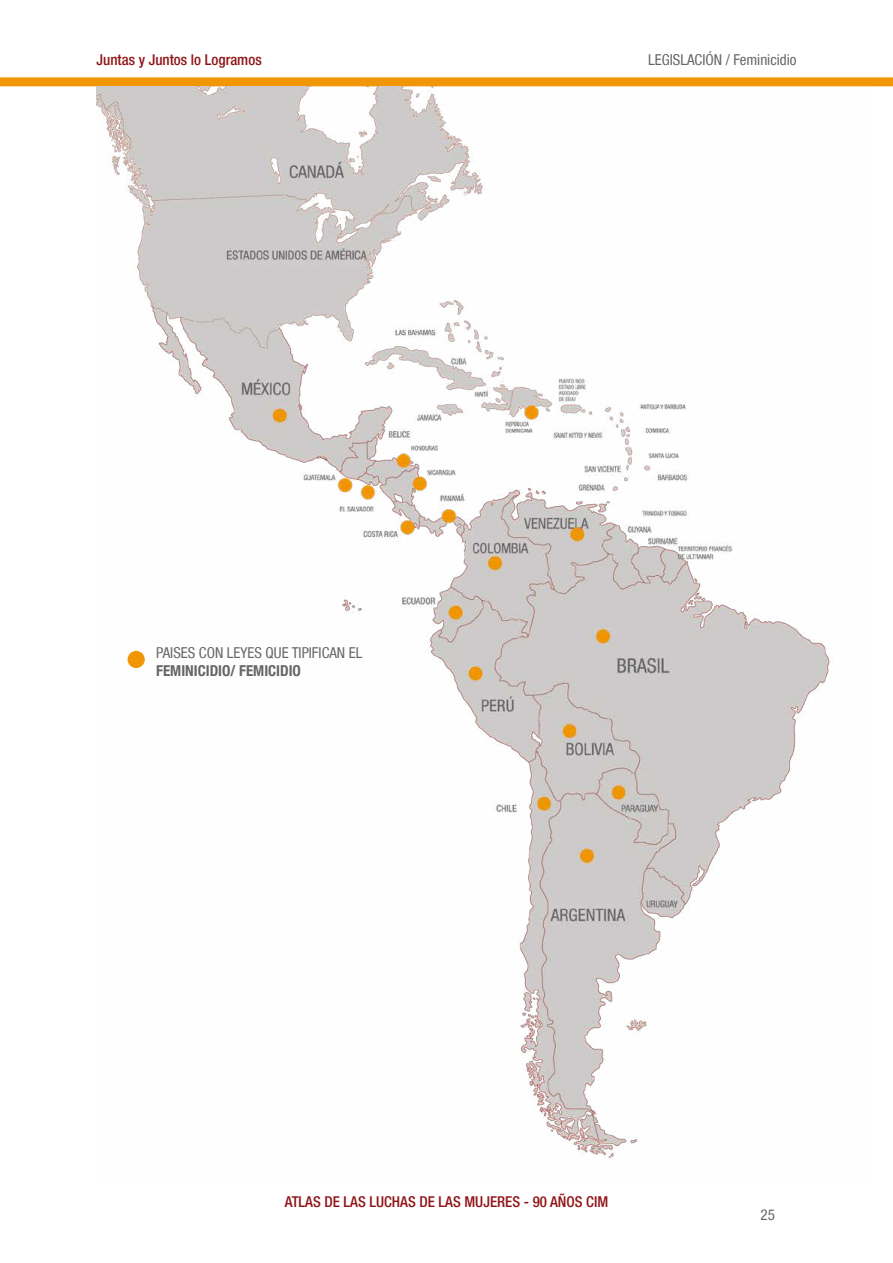
<style>
.page{position:relative;width:893px;height:1263px;background:#fff}
.page>*{position:absolute;margin:0;border:0;box-sizing:border-box;transform-origin:0 0}
.t1{font:500 condensed 15px "Helvetica Neue LT Com";color:#901518}
.t2{font:condensed 15px "Helvetica Neue LT Com";color:#676666}
.t3{font:700 condensed 15px "Helvetica Neue LT Com";color:#676666}
</style>
<div class="page">
<div style="left:0;top:77px;width:893px;height:9px;background:#f19707"></div>
<img style="left:97px;top:86px;width:774px;height:1072px">
<div style="left:128px;top:651px;width:17px;height:17px;background:#f19707;border-radius:50%"></div>
<p class="t1" style="left:97px;top:50px;width:167px">Juntas y Juntos lo Logramos</p>
<p class="t2" style="left:648px;top:51px;width:150px">LEGISLACIÓN / Feminicidio</p>
<p class="t2" style="left:156px;top:643px;width:208px">PAISES CON LEYES QUE TIPIFICAN EL</p>
<p class="t3" style="left:156px;top:661px;width:146px">FEMINICIDIO/ FEMICIDIO</p>
<p class="t1" style="left:285px;top:1193px;width:325px">ATLAS DE LAS LUCHAS DE LAS MUJERES - 90 AÑOS CIM</p>
<p class="t2" style="left:760px;top:1205px;width:16px">25</p>
</div>
